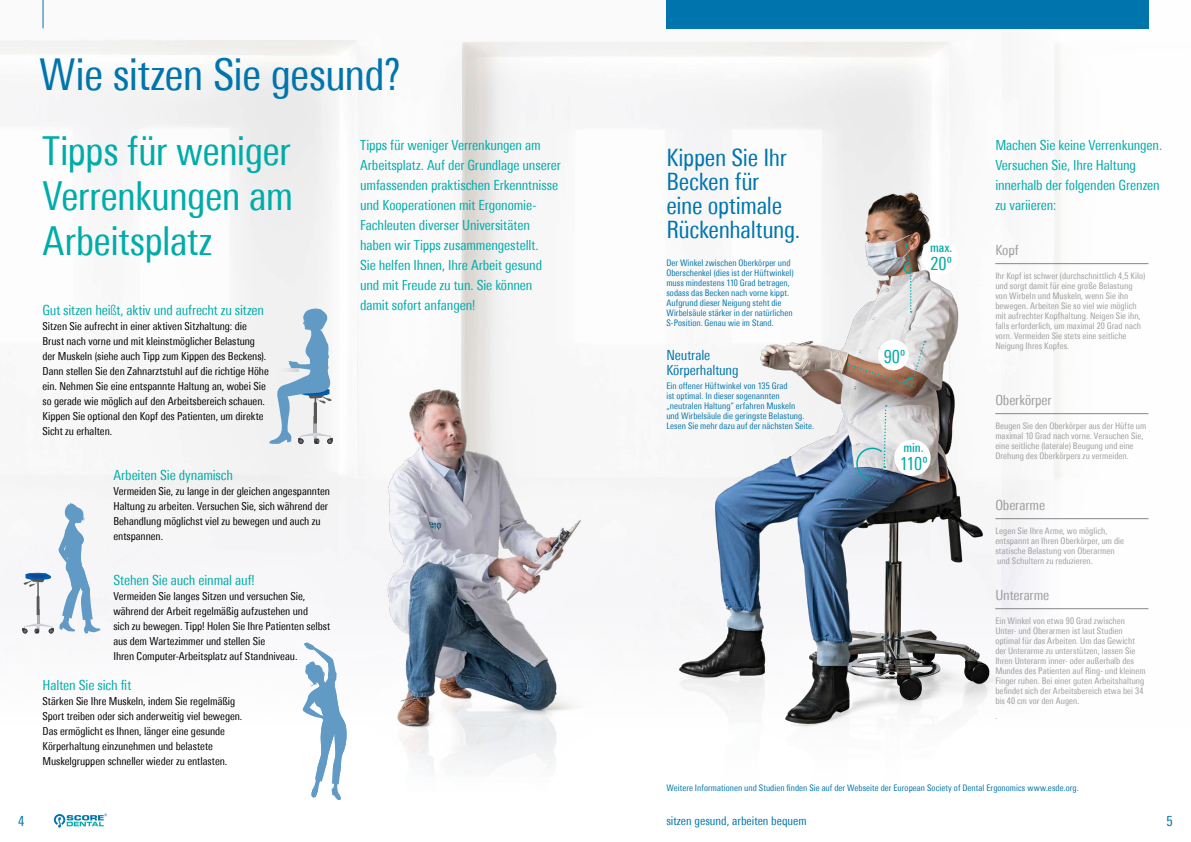
<style>
.page{position:relative;width:1191px;height:842px;background:#fff}
.page>*{position:absolute;margin:0;border:0;box-sizing:border-box;transform-origin:0 0}
.t1{font:condensed 44px "Univers Next Pro";letter-spacing:-.02em;color:#0075ad}
.t2{font:condensed 40px/45px "Univers Next Pro";letter-spacing:-.02em;color:#00aca9;text-align:justify}
.t3{font:condensed 24px/24px "Univers Next Pro";letter-spacing:-.015em;color:#0075ad}
.t4{font:condensed 18px "Univers Next Pro";letter-spacing:.005em;color:#00aca9}
.t5{font:condensed 14px/20px "Univers Next Pro";letter-spacing:-.01em;color:#00aca9}
.t6{font:condensed 14px "Univers Next Pro";letter-spacing:-.01em;color:#9d9d9c}
.t7{font:condensed 14px/15px "Univers Next Pro";letter-spacing:-.01em;color:#0075ad}
.t8{font:500 condensed 12.5px "Univers Next Pro";letter-spacing:-.01em;color:#00aca9}
.t9{font:condensed 12px "Univers Next Pro";color:#0075ad}
.t10{font:condensed 11px/15px "Univers Next Pro";letter-spacing:-.005em;color:#000}
.t11{font:condensed 9px/10px "Univers Next Pro";letter-spacing:.005em;color:#9d9d9c}
.t12{font:condensed 9px/10px "Univers Next Pro";letter-spacing:.005em;color:#0075ad}
.s1{font-weight:300}
</style>
<div class="page">
<img style="left:460px;top:28px;width:522px;height:589px">
<img style="left:0;top:0;width:371px;height:633px">
<img style="left:371px;top:326px;width:256px;height:442px">
<svg style="left:269px;top:307px;width:63px;height:137px"></svg>
<svg style="left:267px;top:369px;width:32px;height:3px"></svg>
<svg style="left:23px;top:502px;width:77px;height:132px"></svg>
<svg style="left:302px;top:642px;width:45px;height:157px"></svg>
<img style="left:659px;top:165px;width:323px;height:562px">
<div style="left:894px;top:440px;width:36px;height:36px;background:#fff;border-radius:50%"></div>
<svg style="left:43px;top:0;width:1px;height:28px"></svg>
<div style="left:666px;top:0;width:482px;height:28px;background:#0075ad"></div>
<svg style="left:54px;top:814px;width:53px;height:14px"></svg>
<hr style="left:995px;top:263px;width:153px;height:1px;background:#878787">
<hr style="left:995px;top:413px;width:153px;height:1px;background:#878787">
<hr style="left:995px;top:518px;width:153px;height:1px;background:#878787">
<hr style="left:995px;top:608px;width:153px;height:1px;background:#878787">
<svg style="left:847px;top:341px;width:78px;height:46px;background:#b7a295"></svg>
<svg style="left:902px;top:243px;width:10px;height:70px"></svg>
<svg style="left:838px;top:405px;width:49px;height:102px;background:#90a4b6"></svg>
<div style="left:921px;top:239px;width:37px;height:36px;background:#fff;border-radius:50%"></div>
<div style="left:878px;top:340px;width:30px;height:30px;background:#fff;border-radius:50%"></div>
<h1 class="t1" style="left:39px;top:49px;width:363px">Wie sitzen Sie gesund?</h1>
<h2 class="t2" style="left:43px;top:128px;width:252px">Tipps für weniger Verrenkungen am Arbeitsplatz</h2>
<p class="t5" style="left:360px;top:135px;width:202px">Tipps für weniger Verrenkungen am Arbeitsplatz. Auf der Grundlage unserer umfassenden praktischen Erkenntnisse und Kooperationen mit Ergonomie-Fachleuten diverser Universitäten haben wir Tipps zusammengestellt.<br>Sie helfen Ihnen, Ihre Arbeit gesund und mit Freude zu tun. Sie können damit sofort anfangen!</p>
<p class="t5" style="left:43px;top:300px;width:223px">Gut sitzen hei<span class="s1">ß</span>t, aktiv und aufrecht zu sitzen</p>
<p class="t10" style="left:43px;top:319px;width:228px">Sitzen Sie aufrecht in einer aktiven Sitzhaltung: die Brust nach vorne und mit kleinstmöglicher Belastung der Muskeln (siehe auch Tipp zum Kippen des Beckens).<br>Dann stellen Sie den Zahnarztstuhl auf die richtige Höhe ein. Nehmen Sie eine entspannte Haltung an, wobei Sie so gerade wie möglich auf den Arbeitsbereich schauen.<br>Kippen Sie optional den Kopf des Patienten, um direkte Sicht zu erhalten.</p>
<p class="t5" style="left:113px;top:465px;width:121px">Arbeiten Sie dynamisch</p>
<p class="t10" style="left:113px;top:484px;width:218px">Vermeiden Sie, zu lange in der gleichen angespannten Haltung zu arbeiten. Versuchen Sie, sich während der Behandlung möglichst viel zu bewegen und auch zu entspannen.</p>
<p class="t5" style="left:113px;top:570px;width:143px">Stehen Sie auch einmal auf!</p>
<p class="t10" style="left:113px;top:589px;width:218px">Vermeiden Sie langes Sitzen und versuchen Sie, während der Arbeit regelmäßig aufzustehen und<br>sich zu bewegen. Tipp! Holen Sie Ihre Patienten selbst aus dem Wartezimmer und stellen Sie<br>Ihren Computer-Arbeitsplatz auf Standniveau.</p>
<p class="t5" style="left:43px;top:675px;width:90px">Halten Sie sich fit</p>
<p class="t10" style="left:43px;top:694px;width:201px">Stärken Sie Ihre Muskeln, indem Sie regelmäßig Sport treiben oder sich anderweitig viel bewegen.<br>Das ermöglicht es Ihnen, länger eine gesunde Körperhaltung einzunehmen und belastete Muskelgruppen schneller wieder zu entlasten.</p>
<h3 class="t3" style="left:666px;top:145px;width:135px">Kippen Sie Ihr<br>Becken für eine optimale<br>Rückenhaltung.</h3>
<p class="t12" style="left:666px;top:258px;width:129px">Der Winkel zwischen Oberkörper und Oberschenkel (dies ist der Hüftwinkel) muss mindestens 110 Grad betragen, sodass das Becken nach vorne kippt.<br>Aufgrund dieser Neigung steht die Wirbelsäule stärker in der natürlichen S-Position. Genau wie im Stand.</p>
<p class="t7" style="left:666px;top:347px;width:74px">Neutrale<br>Körperhaltung</p>
<p class="t12" style="left:666px;top:381px;width:149px">Ein offener Hüftwinkel von 135 Grad<br>ist optimal. In dieser sogenannten „neutralen Haltung“ erfahren Muskeln<br>und Wirbelsäule die geringste Belastung.<br>Lesen Sie mehr dazu auf der nächsten Seite.</p>
<p class="t8" style="left:930px;top:241px;width:24px">max.</p>
<h3 class="t4" style="left:930px;top:253px;width:23px">20º</h3>
<h3 class="t4" style="left:883px;top:346px;width:23px">90º</h3>
<p class="t8" style="left:903px;top:440px;width:22px">min.</p>
<h3 class="t4" style="left:900px;top:453px;width:29px">110º</h3>
<p class="t5" style="left:995px;top:135px;width:168px">Machen Sie keine Verrenkungen.<br>Versuchen Sie, Ihre Haltung innerhalb der folgenden Grenzen zu variieren:</p>
<p class="t6" style="left:995px;top:242px;width:25px">Kopf</p>
<p class="t11" style="left:995px;top:271px;width:151px">Ihr Kopf ist schwer (durchschnittlich 4,5 Kilo) und sorgt damit für eine große Belastung von Wirbeln und Muskeln, wenn Sie ihn bewegen. Arbeiten Sie so viel wie möglich mit aufrechter Kopfhaltung. Neigen Sie ihn, falls erforderlich, um maximal 20 Grad nach vorn. Vermeiden Sie stets eine seitliche Neigung Ihres Kopfes.</p>
<p class="t6" style="left:995px;top:392px;width:58px">Oberkörper</p>
<p class="t11" style="left:995px;top:421px;width:152px">Beugen Sie den Oberkörper aus der Hüfte um maximal 10 Grad nach vorne. Versuchen Sie, eine seitliche (laterale) Beugung und eine Drehung des Oberkörpers zu vermeiden.</p>
<p class="t6" style="left:995px;top:497px;width:51px">Oberarme</p>
<p class="t11" style="left:995px;top:526px;width:130px">Legen Sie Ihre Arme, wo möglich, entspannt an Ihren Oberkörper, um die statische Belastung von Oberarmen und Schultern zu reduzieren.</p>
<p class="t6" style="left:995px;top:587px;width:56px">Unterarme</p>
<p class="t11" style="left:995px;top:616px;width:152px">Ein Winkel von etwa 90 Grad zwischen Unter- und Oberarmen ist laut Studien optimal für das Arbeiten. Um das Gewicht der Unterarme zu unterstützen, lassen Sie Ihren Unterarm inner- oder außerhalb des Mundes des Patienten auf Ring- und kleinem Finger ruhen. Bei einer guten Arbeitshaltung befindet sich der Arbeitsbereich etwa bei 34 bis 40 cm vor den Augen.</p>
<p class="t11" style="left:995px;top:710px;width:4px">.</p>
<p class="t12" style="left:666px;top:783px;width:414px">Weitere Informationen und Studien finden Sie auf der Webseite der European Society of Dental Ergonomics www.esde.org.</p>
<p class="t7" style="left:18px;top:813px;width:8px">4</p>
<p class="t9" style="left:666px;top:814px;width:142px">sitzen gesund, arbeiten bequem</p>
<p class="t7" style="left:1166px;top:813px;width:8px">5</p>
</div>
